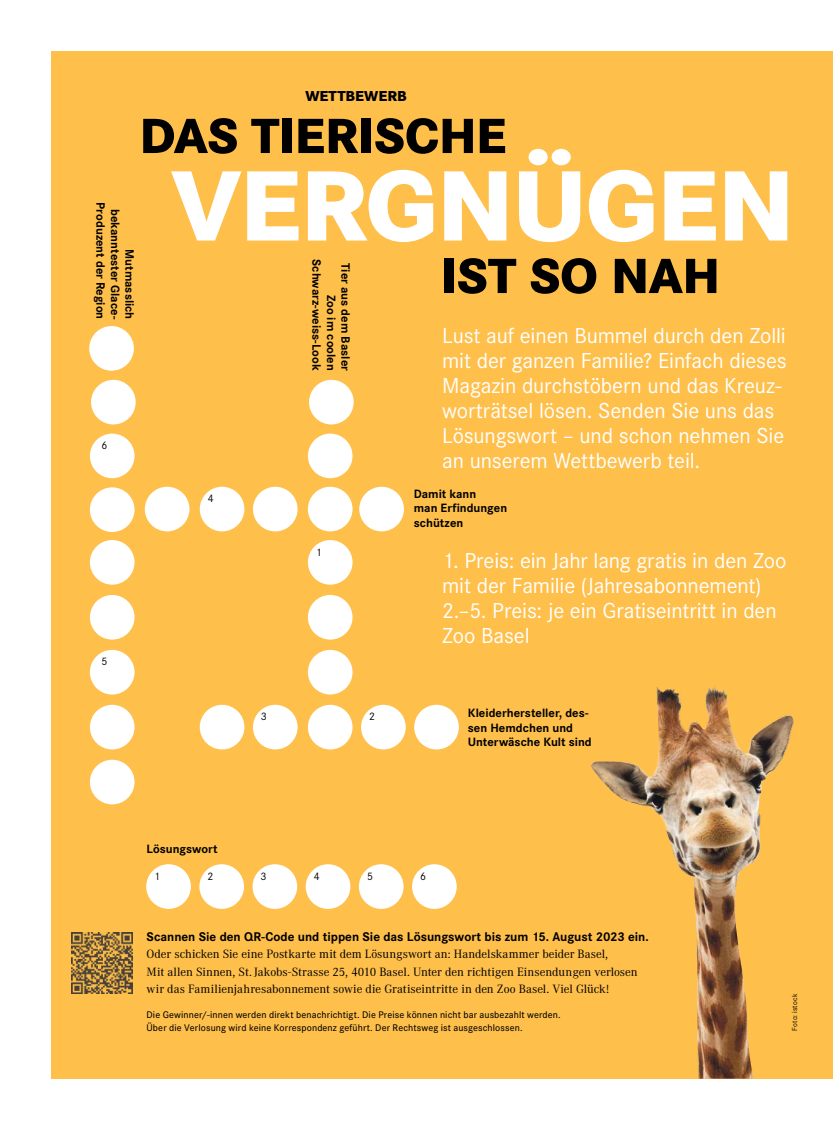
<style>
.page{position:relative;width:833px;height:1134px;background:#fff}
.page>*{position:absolute;margin:0;border:0;box-sizing:border-box;transform-origin:0 0}
.t1{font:800 103.75px "Corporate S Pro";letter-spacing:-.02em;color:#fff}
.t2{font:800 51.25px "Corporate S Pro";letter-spacing:-.015em;color:#000}
.t3{font:22.5px/25px "Corporate S Pro";letter-spacing:-.005em;color:#fff}
.t4{font:800 15px "Corporate S Pro";letter-spacing:-.005em;color:#000}
.t5{font:700 13.12px "Corporate S Pro";color:#000}
.t6{font:12.5px/17.5px "Corporate A Pro";color:#000}
.t7{font:700 12.5px/14.5px "Corporate S Pro";color:#000;text-align:right}
.t8{font:11.25px "Corporate S Pro";color:#000}
.t9{font:500 10px/12.5px "Corporate S Pro";letter-spacing:.01em;color:#000}
.t10{font:7.5px "Corporate S Pro";letter-spacing:.02em;color:#000}
</style>
<div class="page">
<div style="left:51px;top:51px;width:782px;height:1028px;background:#febf4b"></div>
<div style="left:146px;top:864px;width:45px;height:45px;background:#fff;border-radius:50%"></div>
<div style="left:199px;top:864px;width:45px;height:45px;background:#fff;border-radius:50%"></div>
<div style="left:252px;top:864px;width:45px;height:45px;background:#fff;border-radius:50%"></div>
<div style="left:306px;top:864px;width:44px;height:45px;background:#fff;border-radius:50%"></div>
<div style="left:359px;top:864px;width:44px;height:45px;background:#fff;border-radius:50%"></div>
<div style="left:412px;top:864px;width:45px;height:45px;background:#fff;border-radius:50%"></div>
<img style="left:72px;top:933px;width:60px;height:60px">
<div style="left:91px;top:380px;width:45px;height:44px;background:#fff;border-radius:50%"></div>
<div style="left:145px;top:487px;width:44px;height:44px;background:#fff;border-radius:50%"></div>
<div style="left:200px;top:487px;width:44px;height:44px;background:#fff;border-radius:50%"></div>
<div style="left:253px;top:487px;width:44px;height:44px;background:#fff;border-radius:50%"></div>
<div style="left:359px;top:487px;width:45px;height:44px;background:#fff;border-radius:50%"></div>
<div style="left:89px;top:326px;width:45px;height:45px;background:#fff;border-radius:50%"></div>
<div style="left:90px;top:487px;width:45px;height:45px;background:#fff;border-radius:50%"></div>
<div style="left:90px;top:540px;width:45px;height:45px;background:#fff;border-radius:50%"></div>
<div style="left:90px;top:650px;width:45px;height:44px;background:#fff;border-radius:50%"></div>
<div style="left:90px;top:760px;width:45px;height:44px;background:#fff;border-radius:50%"></div>
<div style="left:90px;top:434px;width:45px;height:44px;background:#fff;border-radius:50%"></div>
<div style="left:90px;top:705px;width:45px;height:44px;background:#fff;border-radius:50%"></div>
<div style="left:200px;top:705px;width:44px;height:44px;background:#fff;border-radius:50%"></div>
<div style="left:90px;top:595px;width:45px;height:45px;background:#fff;border-radius:50%"></div>
<div style="left:309px;top:380px;width:45px;height:44px;background:#fff;border-radius:50%"></div>
<div style="left:308px;top:650px;width:44px;height:44px;background:#fff;border-radius:50%"></div>
<div style="left:308px;top:434px;width:44px;height:44px;background:#fff;border-radius:50%"></div>
<div style="left:308px;top:595px;width:44px;height:45px;background:#fff;border-radius:50%"></div>
<div style="left:308px;top:705px;width:44px;height:44px;background:#fff;border-radius:50%"></div>
<div style="left:414px;top:705px;width:45px;height:44px;background:#fff;border-radius:50%"></div>
<div style="left:253px;top:705px;width:44px;height:44px;background:#fff;border-radius:50%"></div>
<div style="left:361px;top:705px;width:45px;height:44px;background:#fff;border-radius:50%"></div>
<img style="left:591px;top:685px;width:203px;height:394px">
<div style="left:308px;top:487px;width:44px;height:44px;background:#fff;border-radius:50%"></div>
<div style="left:308px;top:540px;width:44px;height:45px;background:#fff;border-radius:50%"></div>
<p class="t7" style="left:138px;top:202px;width:119px;rotate:90deg">Mutmasslich bekanntester Glace-<br>Produzent der Region</p>
<p class="t8" style="left:101px;top:437px;width:7px">6</p>
<p class="t8" style="left:101px;top:653px;width:7px">5</p>
<p class="t4" style="left:305px;top:83px;width:103px">WETTBEWERB</p>
<h2 class="t2" style="left:139px;top:94px;width:368px">DAS TIERISCHE</h2>
<h1 class="t1" style="left:171px;top:122px;width:625px">VERGNÜGEN</h1>
<p class="t8" style="left:208px;top:490px;width:7px">4</p>
<p class="t7" style="left:354px;top:259px;width:113px;rotate:90deg">Tier aus dem Basler<br>Zoo im coolen<br>Schwarz-weiss-Look</p>
<p class="t8" style="left:316px;top:544px;width:7px">1</p>
<h2 class="t2" style="left:440px;top:234px;width:281px">IST SO NAH</h2>
<p class="t3" style="left:442px;top:322px;width:346px">Lust auf einen Bummel durch den Zolli mit der ganzen Familie? Einfach dieses Magazin durchstöbern und das Kreuz&shy;worträtsel lösen. Senden Sie uns das Lösungswort – und schon nehmen Sie an unserem Wettbewerb teil.</p>
<p class="t7" style="left:414px;top:485px;width:95px;text-align:left">Damit kann<br>man Erfindungen schützen</p>
<p class="t3" style="left:442px;top:547px;width:346px">1. Preis: ein Jahr lang gratis in den Zoo mit der Familie (Jahresabonnement)<br>2.–5. Preis: je ein Gratiseintritt in den<br>Zoo Basel</p>
<p class="t8" style="left:261px;top:708px;width:7px">3</p>
<p class="t8" style="left:369px;top:708px;width:7px">2</p>
<p class="t7" style="left:468px;top:705px;width:125px;text-align:left">Kleiderhersteller, des&shy;sen Hemdchen und<br>Unterwäsche Kult sind</p>
<p class="t7" style="left:146px;top:841px;width:73px">Lösungswort</p>
<p class="t8" style="left:154px;top:868px;width:7px">1</p>
<p class="t8" style="left:207px;top:868px;width:7px">2</p>
<p class="t8" style="left:261px;top:868px;width:7px">3</p>
<p class="t8" style="left:314px;top:868px;width:7px">4</p>
<p class="t8" style="left:367px;top:868px;width:7px">5</p>
<p class="t8" style="left:420px;top:868px;width:7px">6</p>
<p class="t5" style="left:146px;top:926px;width:504px">Scannen Sie den QR-Code und tippen Sie das Lösungswort bis zum 15. August 2023 ein.</p>
<p class="t6" style="left:146px;top:945px;width:493px">Oder schicken Sie eine Postkarte mit dem Lösungswort an: Handelskammer beider Basel,<br>Mit allen Sinnen, St. Jakobs-Strasse 25, 4010 Basel. Unter den richtigen Einsendungen verlosen wir das Familienjahresabonnement sowie die Gratiseintritte in den Zoo Basel. Viel Glück!</p>
<p class="t9" style="left:146px;top:1008px;width:416px">Die Gewinner/-innen werden direkt benachrichtigt. Die Preise können nicht bar ausbezahlt werden.<br>Über die Verlosung wird keine Korrespondenz geführt. Der Rechtsweg ist ausgeschlossen.</p>
<p class="t10" style="left:789px;top:1030px;width:38px;rotate:-90deg">Foto: istock</p>
</div>
